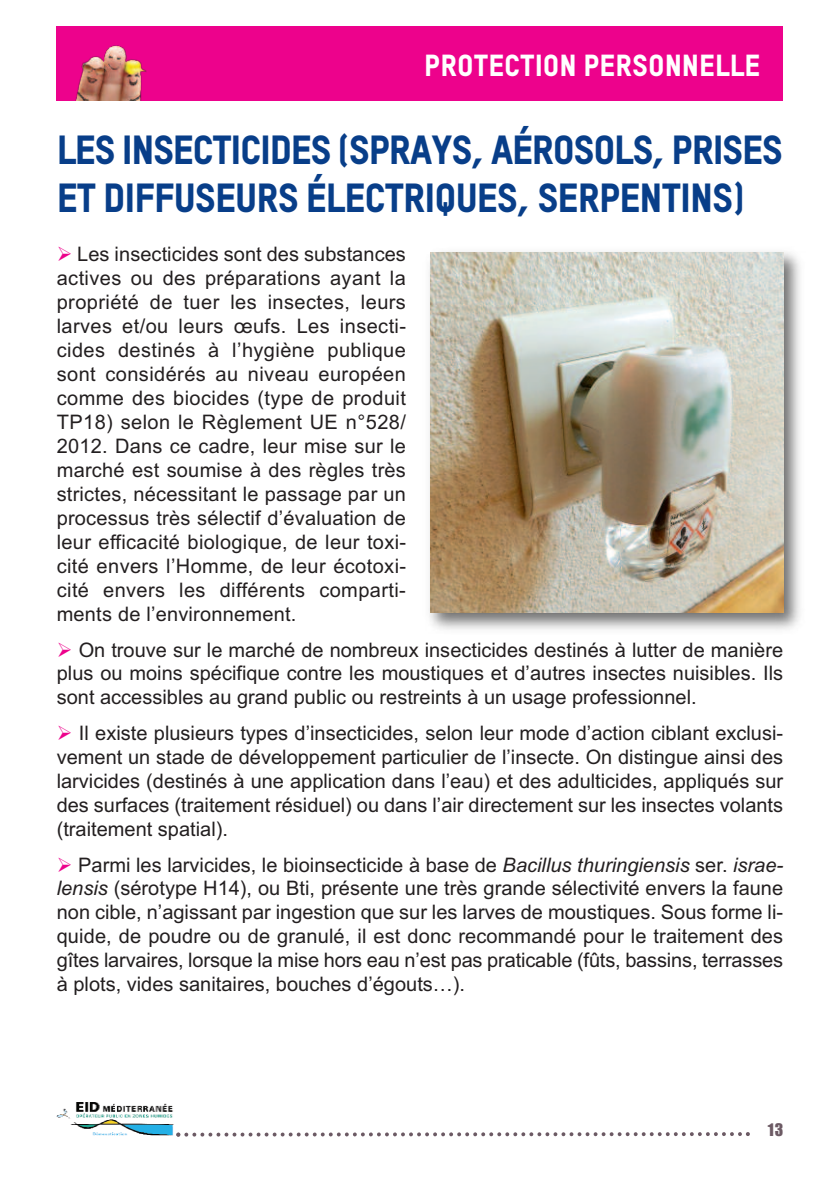
<style>
.page{position:relative;width:840px;height:1191px;background:#fff}
.page>*{position:absolute;margin:0;border:0;box-sizing:border-box;transform-origin:0 0}
.t1{font:40px/48px "TSTARPRO Headline";letter-spacing:-.035em;color:#083e89}
.t2{font:30px "TSTARPRO Headline";color:#fff}
.t3{font:20px/24px "Arial";color:#231f20;text-align:justify}
.t4{font:16px "Impact";color:#6c5a64}
.s1{color:#ed028c}
.s2{font-style:italic}
</style>
<div class="page">
<svg style="left:176px;top:1132px;width:573px;height:4px"></svg>
<svg style="left:93px;top:1135px;width:80px;height:1px"></svg>
<img style="left:57px;top:1102px;width:117px;height:33px">
<img style="left:429px;top:252px;width:371px;height:378px">
<img style="left:430px;top:252px;width:352px;height:360px">
<div style="left:57px;top:26px;width:725px;height:75px;background:#ed028c"></div>
<img style="left:75px;top:45px;width:72px;height:56px">
<h2 class="t2" style="left:424px;top:54px;width:337px">PROTECTION PERSONNELLE</h2>
<h1 class="t1" style="left:57px;top:131px;width:727px">LES INSECTICIDES (SPRAYS, AÉROSOLS, PRISES<br>ET DIFFUSEURS ÉLECTRIQUES, SERPENTINS)</h1>
<p class="t3" style="left:57px;top:242px;width:351px"><span class="s1">➢</span> Les insecticides sont des substances actives ou des préparations ayant la propriété de tuer les insectes, leurs larves et/ou leurs œufs. Les insecti&shy;cides destinés à l’hygiène publique sont considérés au niveau européen comme des biocides (type de produit TP18) selon le Règlement UE n°528/ 2012. Dans ce cadre, leur mise sur le marché est soumise à des règles très strictes, nécessitant le passage par un processus très sélectif d’évaluation de leur efficacité biologique, de leur toxi&shy;cité envers l’Homme, de leur écotoxi&shy;cité envers les différents comparti&shy;ments de l’environnement.</p>
<p class="t3" style="left:57px;top:638px;width:727px"><span class="s1">➢</span> On trouve sur le marché de nombreux insecticides destinés à lutter de manière plus ou moins spécifique contre les moustiques et d’autres insectes nuisibles. Ils sont accessibles au grand public ou restreints à un usage professionnel.</p>
<p class="t3" style="left:57px;top:721px;width:727px"><span class="s1">➢</span> Il existe plusieurs types d’insecticides, selon leur mode d’action ciblant exclusi&shy;vement un stade de développement particulier de l’insecte. On distingue ainsi des larvicides (destinés à une application dans l’eau) et des adulticides, appliqués sur des surfaces (traitement résiduel) ou dans l’air directement sur les insectes volants (traitement spatial).</p>
<p class="t3" style="left:57px;top:853px;width:727px"><span class="s1">➢</span> Parmi les larvicides, le bioinsecticide à base de <span class="s2">Bacillus thuringiensis</span> ser. <span class="s2">israe&shy;lensis</span> (sérotype H14), ou Bti, présente une très grande sélectivité envers la faune non cible, n’agissant par ingestion que sur les larves de moustiques. Sous forme li&shy;quide, de poudre ou de granulé, il est donc recommandé pour le traitement des gîtes larvaires, lorsque la mise hors eau n’est pas praticable (fûts, bassins, terrasses à plots, vides sanitaires, bouches d’égouts…).</p>
<p class="t4" style="left:767px;top:1120px;width:17px">13</p>
</div>
